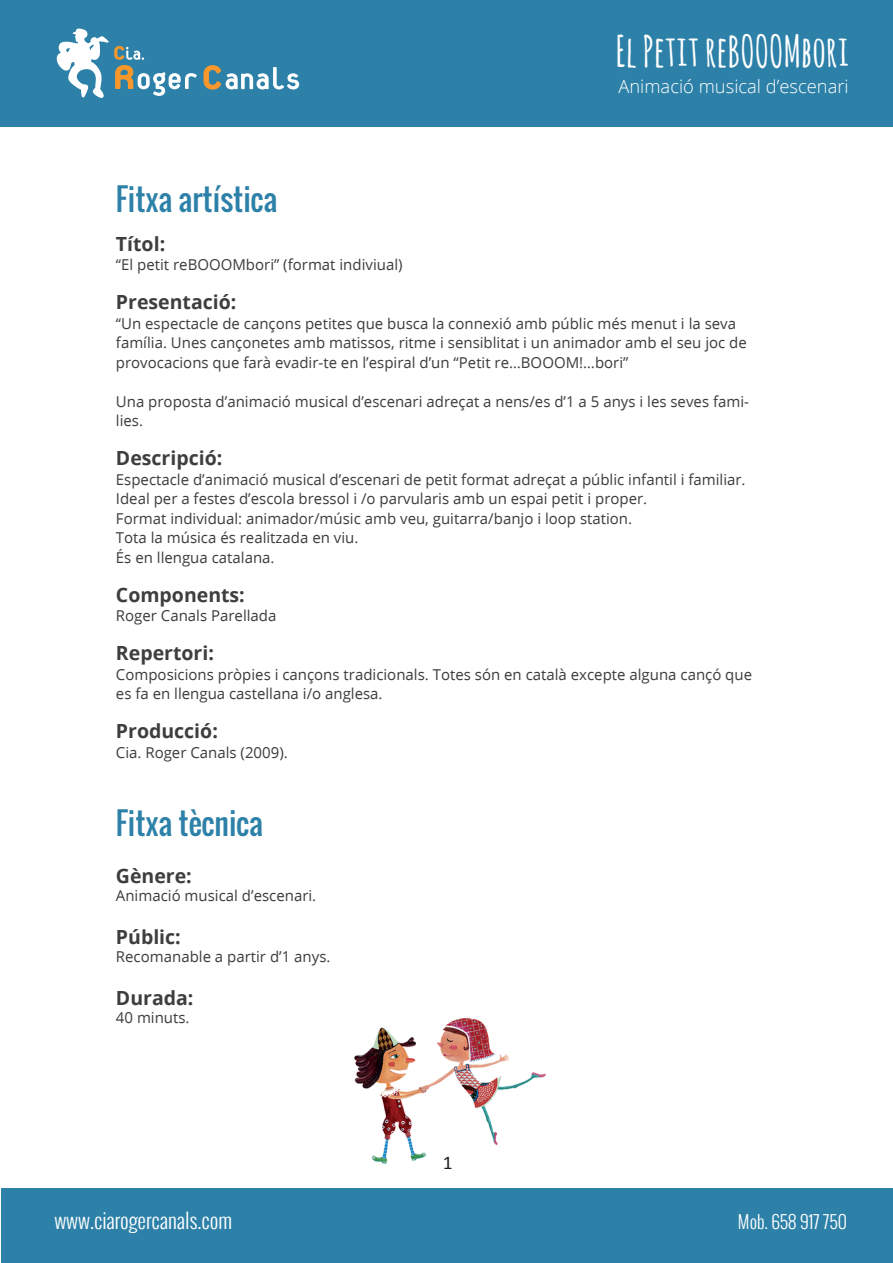
<style>
.page{position:relative;width:893px;height:1263px;background:#fff}
.page>*{position:absolute;margin:0;border:0;box-sizing:border-box;transform-origin:0 0}
.t1{font:42.45px "Amatic";color:#fff}
.t2{font:30px "Oswald";color:#2d81a8}
.t3{font:300 21px "Oswald";color:#fff}
.t4{font:700 19.5px "Open Sans";color:#3e3e3f}
.t5{font:19.5px "Calibri";color:#231f20}
.t6{font:300 18.3px "Open Sans";color:#fff}
.t7{font:300 18px "Oswald";color:#fff}
.t8{font:15px/19.5px "Open Sans";color:#3e3e3f}
</style>
<div class="page">
<div style="left:2px;top:1188px;width:891px;height:75px;background:#2d81a8"></div>
<div style="left:0;top:0;width:893px;height:127px;background:#2d81a8"></div>
<svg style="left:204px;top:65px;width:95px;height:25px"></svg>
<svg style="left:56px;top:28px;width:141px;height:70px"></svg>
<img style="left:355px;top:1018px;width:190px;height:145px">
<h1 class="t1" style="left:616px;top:21px;width:235px">El Petit reBOOOMbori</h1>
<p class="t6" style="left:618px;top:74px;width:232px">Animació musical d’escenari</p>
<h2 class="t2" style="left:116px;top:176px;width:163px">Fitxa artística</h2>
<h3 class="t4" style="left:116px;top:230px;width:51px">Títol:</h3>
<p class="t8" style="left:116px;top:255px;width:288px">“El petit reBOOOMbori” (format indiviual)</p>
<h3 class="t4" style="left:116px;top:288px;width:122px">Presentació:</h3>
<p class="t8" style="left:116px;top:313px;width:632px">“Un espectacle de cançons petites que busca la connexió amb públic més menut i la seva família. Unes cançonetes amb matissos, ritme i sensiblitat i un animador amb el seu joc de provocacions que farà evadir-te en l’espiral d’un “Petit re…BOOOM!…bori”</p>
<p class="t8" style="left:116px;top:391px;width:634px">Una proposta d’animació musical d’escenari adreçat a nens/es d’1 a 5 anys i les seves fami&shy;lies.</p>
<h3 class="t4" style="left:116px;top:444px;width:108px">Descripció:</h3>
<p class="t8" style="left:116px;top:469px;width:631px">Espectacle d’animació musical d’escenari de petit format adreçat a públic infantil i familiar.<br>Ideal per a festes d’escola bressol i /o parvularis amb un espai petit i proper.<br>Format individual: animador/músic amb veu, guitarra/banjo i loop station.<br>Tota la música és realitzada en viu.<br>És en llengua catalana.</p>
<h3 class="t4" style="left:116px;top:581px;width:130px">Components:</h3>
<p class="t8" style="left:116px;top:606px;width:162px">Roger Canals Parellada</p>
<h3 class="t4" style="left:116px;top:639px;width:100px">Repertori:</h3>
<p class="t8" style="left:116px;top:664px;width:638px">Composicions pròpies i cançons tradicionals. Totes són en català excepte alguna cançó que es fa en llengua castellana i/o anglesa.</p>
<h3 class="t4" style="left:116px;top:717px;width:103px">Producció:</h3>
<p class="t8" style="left:116px;top:742px;width:173px">Cia. Roger Canals (2009).</p>
<h2 class="t2" style="left:116px;top:800px;width:149px">Fitxa tècnica</h2>
<h3 class="t4" style="left:116px;top:862px;width:77px">Gènere:</h3>
<p class="t8" style="left:116px;top:885px;width:202px">Animació musical d’escenari.</p>
<h3 class="t4" style="left:116px;top:923px;width:66px">Públic:</h3>
<p class="t8" style="left:116px;top:946px;width:216px">Recomanable a partir d’1 anys.</p>
<h3 class="t4" style="left:116px;top:984px;width:79px">Durada:</h3>
<p class="t8" style="left:116px;top:1007px;width:75px">40 minuts.</p>
<h3 class="t5" style="left:443px;top:1150px;width:11px">1</h3>
<h3 class="t3" style="left:54px;top:1205px;width:179px">www.ciarogercanals.com</h3>
<p class="t7" style="left:738px;top:1208px;width:110px">Mob. 658 917 750</p>
</div>
